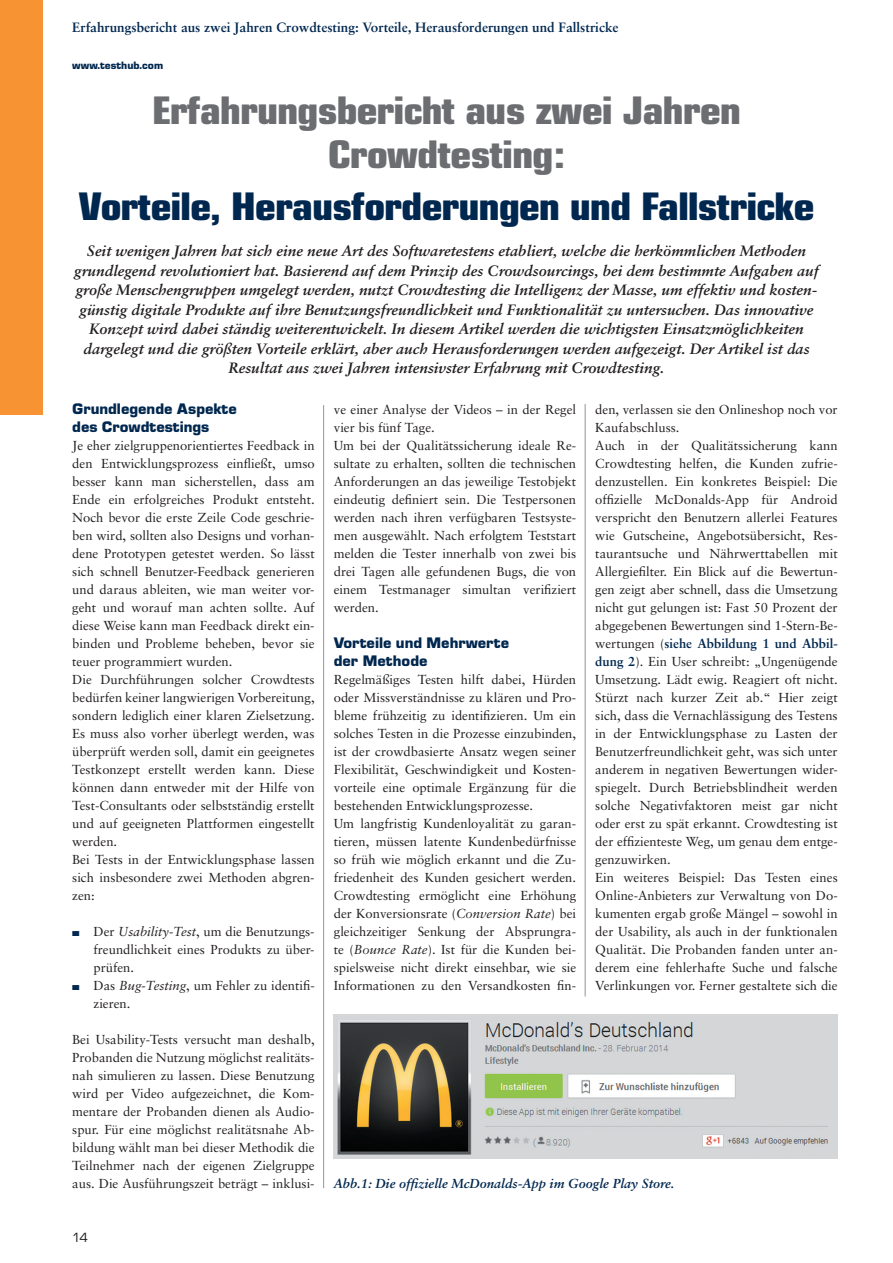
<style>
.page{position:relative;width:893px;height:1263px;background:#fff}
.page>*{position:absolute;margin:0;border:0;box-sizing:border-box;transform-origin:0 0}
.t1{font:700 39px/43.5px "Eurostile Condensed BQ";letter-spacing:-.01em;color:#6c6d70;text-align:center;scale:1.27 1}
.t2{font:700 39px "Eurostile Condensed BQ";letter-spacing:-.01em;color:#00274f;scale:1.27 1}
.t3{font:italic 700 15px/19.5px "Sabon";color:#231f20;text-align:center}
.t4{font:700 15px/18px "Eurostile BQ";color:#00274f}
.t5{font:700 13.5px "Sabon";color:#00274f}
.t6{font:13.05px/18px "Sabon";color:#231f20}
.t7{font:italic 700 13.05px "Sabon";color:#00274f}
.t8{font:13.05px "Eurostile BQ";color:#231f20}
.t9{font:700 10.5px "Eurostile BQ";color:#00274f}
.s1{color:#00274f}
.s2{font-style:italic}
.s3{font-weight:700;color:#00274f}
</style>
<div class="page">
<div style="left:0;top:0;width:43px;height:414px;background:#f79332"></div>
<hr style="left:323px;top:405px;width:1px;height:783px;background:#939598">
<hr style="left:585px;top:404px;width:1px;height:592px;background:#939598">
<img style="left:334px;top:1015px;width:504px;height:144px">
<p class="t5" style="left:72px;top:19px;width:548px">Erfahrungsbericht aus zwei Jahren Crowdtesting: Vorteile, Herausforderungen und Fallstricke</p>
<p class="t9" style="left:72px;top:59px;width:92px">www.testhub.com</p>
<h1 class="t1" style="left:152px;top:90px;width:465px">Erfahrungsbericht aus zwei Jahren<br>Crowdtesting:</h1>
<h1 class="t2" style="left:79px;top:184px;width:581px">Vorteile, Herausforderungen und Fallstricke</h1>
<p class="t3" style="left:74px;top:241px;width:746px">Seit wenigen Jahren hat sich eine neue Art des Softwaretestens etabliert, welche die herkömmlichen Methoden grundlegend revolutioniert hat. Basierend auf dem Prinzip des Crowdsourcings, bei dem bestimmte Aufgaben auf große Menschengruppen umgelegt werden, nutzt Crowdtesting die Intelligenz der Masse, um effektiv und kosten&shy;günstig digitale Produkte auf ihre Benutzungsfreundlichkeit und Funktionalität zu untersuchen. Das innovative Konzept wird dabei ständig weiterentwickelt. In diesem Artikel werden die wichtigsten Einsatzmöglichkeiten dargelegt und die größten Vorteile erklärt, aber auch Herausforderungen werden aufgezeigt. Der Artikel ist das Resultat aus zwei Jahren intensivster Erfahrung mit Crowdtesting.</p>
<p class="t4" style="left:72px;top:400px;width:166px">Grundlegende Aspekte des Crowdtestings</p>
<p class="t6" style="left:72px;top:436px;width:244px">Je eher zielgruppenorientiertes Feedback in den Entwicklungsprozess einfließt, umso besser kann man sicherstellen, dass am Ende ein erfolgreiches Produkt entsteht.<br>Noch bevor die erste Zeile Code geschrie&shy;ben wird, sollten also Designs und vorhan&shy;dene Prototypen getestet werden. So lässt sich schnell Benutzer-Feedback generieren und daraus ableiten, wie man weiter vor&shy;geht und worauf man achten sollte. Auf diese Weise kann man Feedback direkt ein&shy;binden und Probleme beheben, bevor sie teuer programmiert wurden.<br>Die Durchführungen solcher Crowdtests bedürfen keiner langwierigen Vorbereitung, sondern lediglich einer klaren Zielsetzung.<br>Es muss also vorher überlegt werden, was überprüft werden soll, damit ein geeignetes Testkonzept erstellt werden kann. Diese können dann entweder mit der Hilfe von Test-Consultants oder selbstständig erstellt und auf geeigneten Plattformen eingestellt werden.<br>Bei Tests in der Entwicklungsphase lassen sich insbesondere zwei Methoden abgren&shy;zen:</p>
<p class="t6" style="left:94px;top:922px;width:223px;text-align:justify;text-indent:-21px"><span class="s1">■</span> Der <span class="s2">Usability-Test</span>, um die Benutzungs&shy;freundlichkeit eines Produkts zu über&shy;prüfen.</p>
<p class="t6" style="left:94px;top:976px;width:223px;text-indent:-21px"><span class="s1">■</span> Das <span class="s2">Bug-Testing</span>, um Fehler zu identifi&shy;zieren.</p>
<p class="t6" style="left:72px;top:1030px;width:244px;text-align:justify">Bei Usability-Tests versucht man deshalb, Probanden die Nutzung möglichst realitäts&shy;nah simulieren zu lassen. Diese Benutzung wird per Video aufgezeichnet, die Kom&shy;mentare der Probanden dienen als Audio&shy;spur. Für eine möglichst realitätsnahe Ab&shy;bildung wählt man bei dieser Methodik die Teilnehmer nach der eigenen Zielgruppe aus. Die Ausführungszeit beträgt – inklusi-</p>
<p class="t8" style="left:72px;top:1230px;width:17px">14</p>
<p class="t6" style="left:334px;top:400px;width:244px">ve einer Analyse der Videos – in der Regel vier bis fünf Tage.<br>Um bei der Qualitätssicherung ideale Re&shy;sultate zu erhalten, sollten die technischen Anforderungen an das jeweilige Testobjekt eindeutig definiert sein. Die Testpersonen werden nach ihren verfügbaren Testsyste&shy;men ausgewählt. Nach erfolgtem Teststart melden die Tester innerhalb von zwei bis drei Tagen alle gefundenen Bugs, die von einem Testmanager simultan verifiziert werden.</p>
<p class="t4" style="left:334px;top:634px;width:177px">Vorteile und Mehrwerte der Methode</p>
<p class="t6" style="left:334px;top:670px;width:244px">Regelmäßiges Testen hilft dabei, Hürden oder Missverständnisse zu klären und Pro&shy;bleme frühzeitig zu identifizieren. Um ein solches Testen in die Prozesse einzubinden, ist der crowdbasierte Ansatz wegen seiner Flexibilität, Geschwindigkeit und Kosten&shy;vorteile eine optimale Ergänzung für die bestehenden Entwicklungsprozesse.<br>Um langfristig Kundenloyalität zu garan&shy;tieren, müssen latente Kundenbedürfnisse so früh wie möglich erkannt und die Zu&shy;friedenheit des Kunden gesichert werden.<br>Crowdtesting ermöglicht eine Erhöhung der Konversionsrate (<span class="s2">Conversion Rate</span>) bei gleichzeitiger Senkung der Absprungra&shy;te (<span class="s2">Bounce Rate</span>). Ist für die Kunden bei&shy;spielsweise nicht direkt einsehbar, wie sie Informationen zu den Versandkosten fin-</p>
<p class="t6" style="left:595px;top:400px;width:244px">den, verlassen sie den Onlineshop noch vor Kaufabschluss.<br>Auch in der Qualitätssicherung kann Crowdtesting helfen, die Kunden zufrie&shy;denzustellen. Ein konkretes Beispiel: Die offizielle McDonalds-App für Android verspricht den Benutzern allerlei Features wie Gutscheine, Angebotsübersicht, Res&shy;taurantsuche und Nährwerttabellen mit Allergiefilter. Ein Blick auf die Bewertun&shy;gen zeigt aber schnell, dass die Umsetzung nicht gut gelungen ist: Fast 50 Prozent der abgegebenen Bewertungen sind 1-Stern-Be&shy;wertungen (<span class="s3">siehe Abbildung 1 und Abbil&shy;dung 2</span>). Ein User schreibt: „Ungenügende Umsetzung. Lädt ewig. Reagiert oft nicht.<br>Stürzt nach kurzer Zeit ab.“ Hier zeigt sich, dass die Vernachlässigung des Testens in der Entwicklungsphase zu Lasten der Benutzerfreundlichkeit geht, was sich unter anderem in negativen Bewertungen wider&shy;spiegelt. Durch Betriebsblindheit werden solche Negativfaktoren meist gar nicht oder erst zu spät erkannt. Crowdtesting ist der effizienteste Weg, um genau dem entge&shy;genzuwirken.<br>Ein weiteres Beispiel: Das Testen eines Online-Anbieters zur Verwaltung von Do&shy;kumenten ergab große Mängel – sowohl in der Usability, als auch in der funktionalen Qualität. Die Probanden fanden unter an&shy;derem eine fehlerhafte Suche und falsche Verlinkungen vor. Ferner gestaltete sich die</p>
<p class="t7" style="left:334px;top:1176px;width:342px">Abb.1: Die offizielle McDonalds-App im Google Play Store.</p>
</div>
